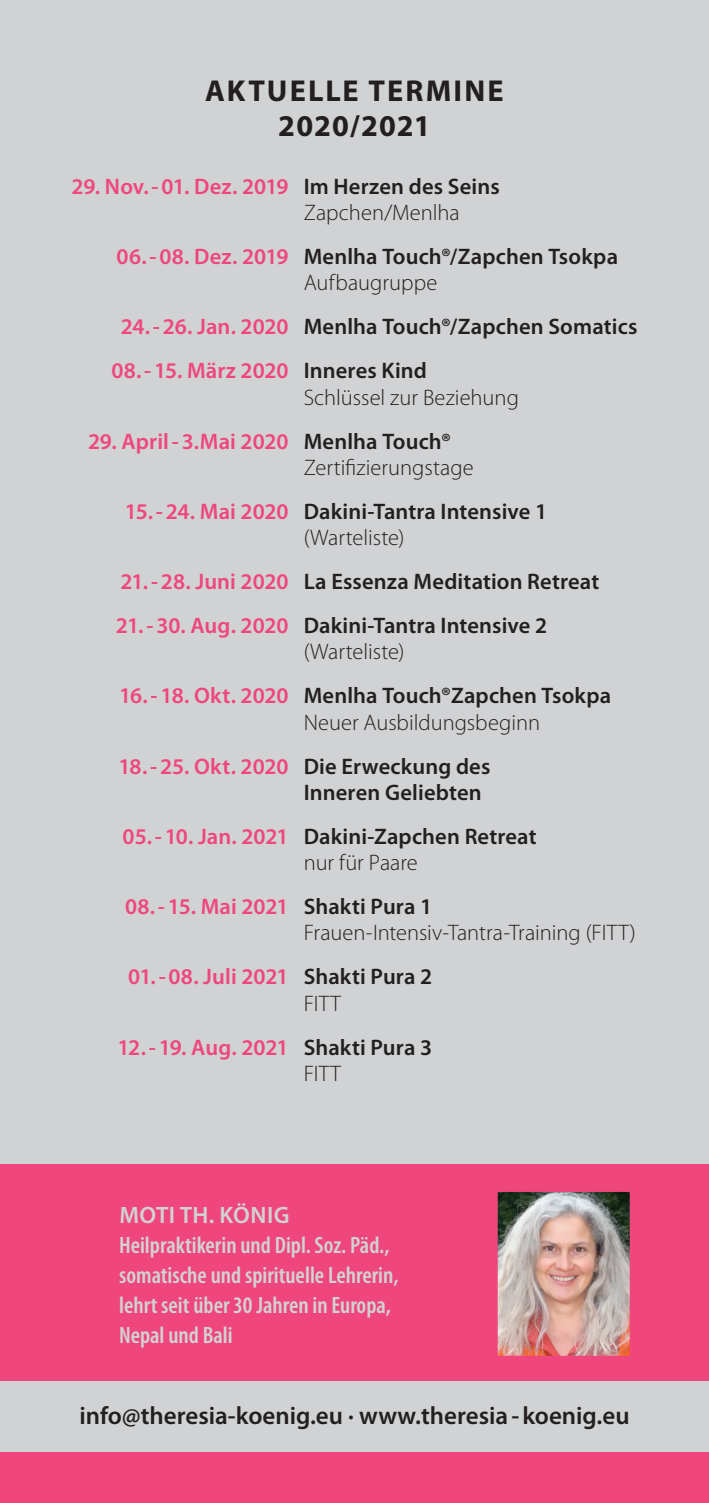
<style>
.page{position:relative;width:709px;height:1503px;background:#fff}
.page>*{position:absolute;margin:0;border:0;box-sizing:border-box;transform-origin:0 0}
.t1{font:700 30.25px/35px "Myriad Pro";letter-spacing:.065em;color:#231f20;text-align:center}
.t2{font:600 25px "Myriad Pro";color:#231f20}
.t3{font:600 condensed 23.75px/30px "Myriad Pro";color:#d1d2d4}
.t4{font:600 23.75px "Myriad Pro";letter-spacing:.02em;color:#d1d2d4}
.t5{font:600 22.5px/44px "Myriad Pro";letter-spacing:.005em;color:#231f20}
.t6{font:300 22.5px/44px "Myriad Pro";color:#231f20}
.t7{font:600 22.5px/44px "Myriad Pro";letter-spacing:.005em;color:#ef467d}
.s1{color:#231f20}
.s2{font-weight:300;color:#231f20}
.s3{color:#ef467d}
.s4{font-weight:300}
.s5{font-weight:600;color:#ef467d}
.s6{font-weight:600}
</style>
<div class="page">
<div style="left:0;top:0;width:709px;height:1502px;background:#d1d2d4"></div>
<div style="left:0;top:1164px;width:709px;height:338px;background:#ef467d"></div>
<img style="left:498px;top:1192px;width:131px;height:162px">
<div style="left:496px;top:1190px;width:135px;height:166px;border:1px solid #ef467d"></div>
<div style="left:0;top:1381px;width:709px;height:71px;background:#d1d2d4"></div>
<h1 class="t1" style="left:205px;top:73px;width:300px">AKTUELLE TERMINE<br>2020/2021</h1>
<p class="t7" style="left:304px;top:174px;width:197px;line-height:26.2px;text-indent:-232px">29. Nov.-01. Dez. 2019 <span class="s1">Im Herzen des Seins<br></span><span class="s2">Zapchen/Menlha</span></p>
<p class="t5" style="left:117px;top:244px;width:503px;line-height:26.2px;text-align:center"><span class="s3">06.-08. Dez. 2019</span> Menlha Touch®/Zapchen Tsokpa<br><span class="s4">Aufbaugruppe</span></p>
<p class="t5" style="left:111px;top:305px;width:527px;text-indent:9px"><span class="s3">24.-26. Jan. 2020</span> Menlha Touch®/Zapchen Somatics<br><span class="s3">08.-15. März 2020</span> Inneres Kind</p>
<p class="t6" style="left:304px;top:375px;width:217px">Schlüssel zur Beziehung</p>
<p class="t6" style="left:304px;top:428px;width:171px;line-height:26.2px;text-indent:-216px"><span class="s5">29. April-3.Mai 2020</span> <span class="s6">Menlha Touch®<br></span>Zertifizierungstage</p>
<p class="t5" style="left:304px;top:498px;width:245px;line-height:26.2px;text-indent:-179px"><span class="s3">15.-24. Mai 2020</span> Dakini-Tantra Intensive 1 <span class="s4">(Warteliste)</span></p>
<p class="t5" style="left:116px;top:560px;width:485px"><span class="s3">21.-28. Juni 2020</span> La Essenza Meditation Retreat<br><span class="s3">21.-30. Aug. 2020</span> Dakini-Tantra Intensive 2</p>
<p class="t5" style="left:119px;top:630px;width:494px;text-indent:185px"><span class="s4">(Warteliste)<br></span><span class="s3">16.-18. Okt. 2020</span> Menlha Touch®Zapchen Tsokpa</p>
<p class="t6" style="left:118px;top:700px;width:423px;text-indent:185px">Neuer Ausbildungsbeginn<br><span class="s5">18.-25. Okt. 2020</span> <span class="s6">Die Erweckung des</span></p>
<p class="t5" style="left:123px;top:770px;width:415px;text-indent:181px">Inneren Geliebten<br><span class="s3">05.-10. Jan. 2021</span> Dakini-Zapchen Retreat</p>
<p class="t7" style="left:125px;top:841px;width:308px;text-indent:179px"><span class="s2">nur für Paare<br></span>08.-15. Mai 2021 <span class="s1">Shakti Pura 1</span></p>
<p class="t6" style="left:128px;top:911px;width:509px;text-indent:176px">Frauen-Intensiv-Tantra-Training (FITT)<br><span class="s5">01.-08. Juli 2021</span> <span class="s6">Shakti Pura 2</span></p>
<p class="t7" style="left:117px;top:981px;width:316px;text-indent:186px"><span class="s2">FITT<br></span>12.-19. Aug. 2021 <span class="s1">Shakti Pura 3</span></p>
<p class="t6" style="left:304px;top:1051px;width:39px">FITT</p>
<p class="t4" style="left:119px;top:1201px;width:172px">MOTI TH. KÖNIG</p>
<p class="t3" style="left:119px;top:1230px;width:281px">Heilpraktikerin und Dipl. Soz. Päd., somatische und spirituelle Lehrerin, lehrt seit über 30 Jahren in Europa,<br>Nepal und Bali</p>
<p class="t2" style="left:79px;top:1401px;width:551px">info@theresia-koenig.eu · www.theresia-koenig.eu</p>
</div>
